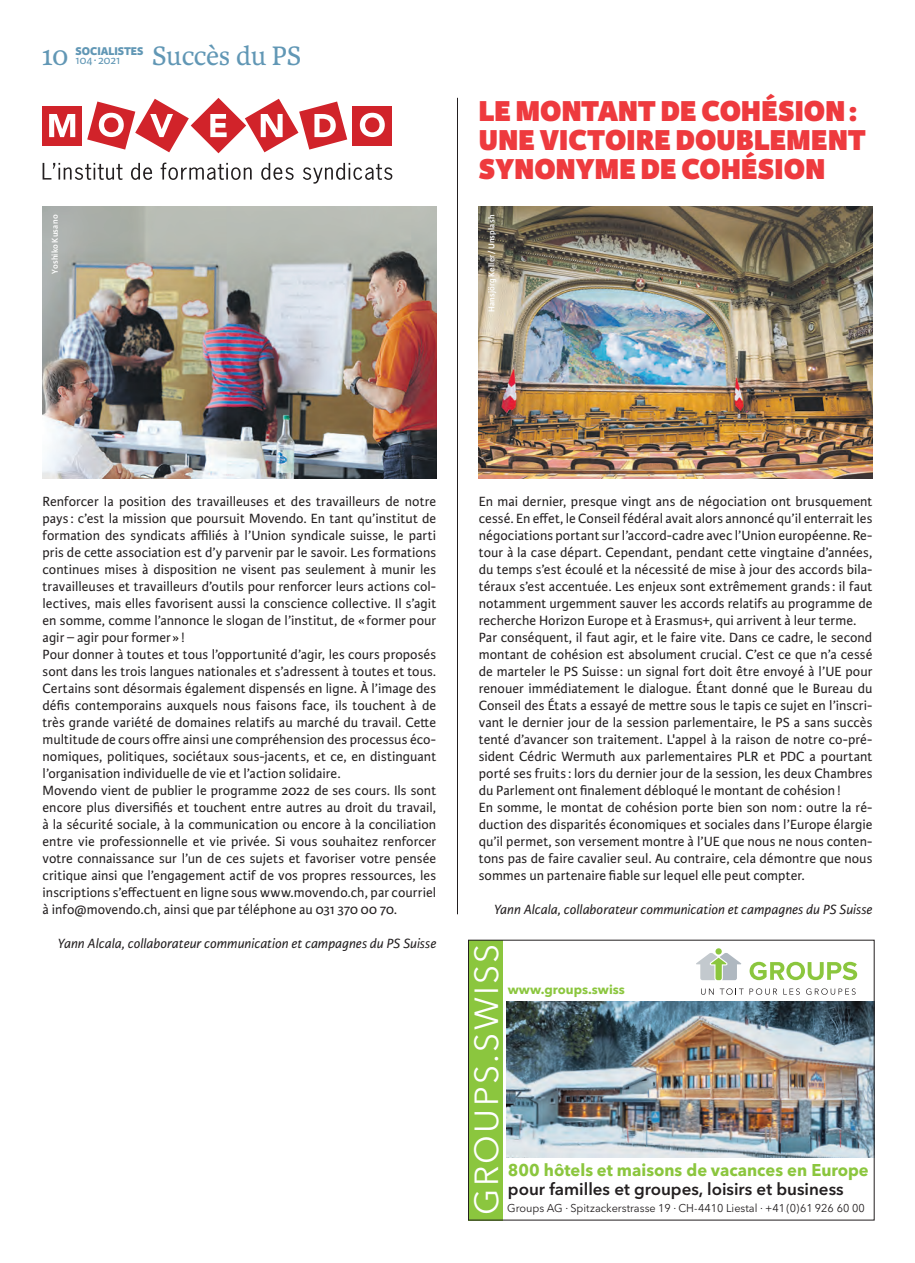
<style>
.page{position:relative;width:915px;height:1263px;background:#fff}
.page>*{position:absolute;margin:0;border:0;box-sizing:border-box;transform-origin:0 0}
.t1{font:33.15px "Avenir Next LT Pro";letter-spacing:.07em;color:#fff}
.t2{font:800 30.75px/29.2px "Karmina Sans";letter-spacing:.005em;color:#ee3a3e}
.t3{font:28.5px "Karmina";color:#6197b5}
.t4{font:600 16.95px "Avenir Next LT Pro";color:#231f20}
.t5{font:700 16.95px "Avenir Next LT Pro";color:#8bc63e}
.t6{font:14.25px/17px "Karmina Sans";letter-spacing:.005em;color:#231f20}
.t7{font:italic 14.25px "Karmina Sans";letter-spacing:.005em;color:#231f20}
.t8{font:700 12.75px "Avenir Next LT Pro";color:#8bc63e}
.t9{font:800 12px "Karmina Sans";color:#6197b5}
.t10{font:12px "Karmina Sans";letter-spacing:-.01em;color:#6197b5}
.t11{font:11.25px "Avenir Next LT Pro";color:#231f20}
.t12{font:600 9px "Karmina Sans";letter-spacing:.02em;color:#fff}
</style>
<div class="page">
<img style="left:478px;top:206px;width:394px;height:272px">
<hr style="left:457px;top:98px;width:1px;height:816px;background:#231f20">
<div style="left:43px;top:106px;width:39px;height:39px;background:#d1232a"></div>
<div style="left:352px;top:106px;width:40px;height:39px;background:#d1232a"></div>
<svg style="left:43px;top:163px;width:349px;height:21px"></svg>
<svg style="left:49px;top:114px;width:26px;height:23px"></svg>
<svg style="left:87px;top:98px;width:260px;height:55px"></svg>
<svg style="left:360px;top:113px;width:24px;height:24px"></svg>
<img style="left:506px;top:1001px;width:366px;height:157px">
<svg style="left:701px;top:988px;width:12px;height:7px"></svg>
<svg style="left:719px;top:988px;width:24px;height:7px"></svg>
<svg style="left:749px;top:988px;width:28px;height:7px"></svg>
<svg style="left:783px;top:988px;width:16px;height:7px"></svg>
<svg style="left:806px;top:988px;width:49px;height:7px"></svg>
<svg style="left:696px;top:948px;width:45px;height:32px"></svg>
<svg style="left:749px;top:962px;width:107px;height:18px"></svg>
<div style="left:468px;top:940px;width:35px;height:280px;background:#8bc63e"></div>
<img style="left:43px;top:206px;width:393px;height:272px">
<h3 class="t3" style="left:41px;top:39px;width:28px">10</h3>
<p class="t9" style="left:75px;top:44px;width:69px">SOCIALISTES</p>
<p class="t10" style="left:75px;top:54px;width:46px">104∙ 2021</p>
<h3 class="t3" style="left:152px;top:39px;width:150px">Succès du PS</h3>
<h2 class="t2" style="left:478px;top:97px;width:388px">LE MONTANT DE COHÉSION:<br>UNE VICTOIRE DOUBLEMENT<br>SYNONYME DE COHÉSION</h2>
<p class="t12" style="left:50px;top:274px;width:60px;rotate:-90deg">Yoshiko Kusano</p>
<p class="t12" style="left:486px;top:312px;width:99px;rotate:-90deg">Hansjörg Keller/Unsplash</p>
<p class="t6" style="left:43px;top:493px;width:395px">Renforcer la position des travailleuses et des travailleurs de notre pays: c’est la mission que poursuit Movendo. En tant qu’institut de formation des syndicats affiliés à l’Union syndicale suisse, le parti pris de cette association est d’y parvenir par le savoir. Les formations continues mises à disposition ne visent pas seulement à munir les travailleuses et travailleurs d’outils pour renforcer leurs actions col&shy;lectives, mais elles favorisent aussi la conscience collective. Il s’agit en somme, comme l’annonce le slogan de l’institut, de « former pour agir – agir pour former » !<br>Pour donner à toutes et tous l’opportunité d’agir, les cours proposés sont dans les trois langues nationales et s’adressent à toutes et tous.<br>Certains sont désormais également dispensés en ligne. À l’image des défis contemporains auxquels nous faisons face, ils touchent à de très grande variété de domaines relatifs au marché du travail. Cette multitude de cours offre ainsi une compréhension des processus éco&shy;nomiques, politiques, sociétaux sous-jacents, et ce, en distinguant l’organisation individuelle de vie et l’action solidaire.<br>Movendo vient de publier le programme 2022 de ses cours. Ils sont encore plus diversifiés et touchent entre autres au droit du travail, à la sécurité sociale, à la communication ou encore à la conciliation entre vie professionnelle et vie privée. Si vous souhaitez renforcer votre connaissance sur l’un de ces sujets et favoriser votre pensée critique ainsi que l’engagement actif de vos propres ressources, les inscriptions s’effectuent en ligne sous www.movendo.ch, par courriel à info@movendo.ch, ainsi que par téléphone au 031 370 00 70.</p>
<p class="t7" style="left:58px;top:936px;width:380px">Yann Alcala, collaborateur communication et campagnes du PS Suisse</p>
<p class="t6" style="left:478px;top:493px;width:395px">En mai dernier, presque vingt ans de négociation ont brusquement cessé. En effet, le Conseil fédéral avait alors annoncé qu’il enterrait les négociations portant sur l’accord-cadre avec l’Union européenne. Re&shy;tour à la case départ. Cependant, pendant cette vingtaine d’années, du temps s’est écoulé et la nécessité de mise à jour des accords bila&shy;téraux s’est accentuée. Les enjeux sont extrêmement grands: il faut notamment urgemment sauver les accords relatifs au programme de recherche Horizon Europe et à Erasmus+, qui arrivent à leur terme.<br>Par conséquent, il faut agir, et le faire vite. Dans ce cadre, le second montant de cohésion est absolument crucial. C’est ce que n’a cessé de marteler le PS Suisse : un signal fort doit être envoyé à l’UE pour renouer immédiatement le dialogue. Étant donné que le Bureau du Conseil des États a essayé de mettre sous le tapis ce sujet en l’inscri&shy;vant le dernier jour de la session parlementaire, le PS a sans succès tenté d’avancer son traitement. L'appel à la raison de notre co-pré&shy;sident Cédric Wermuth aux parlementaires PLR et PDC a pourtant porté ses fruits: lors du dernier jour de la session, les deux Chambres du Parlement ont finalement débloqué le montant de cohésion!<br>En somme, le montat de cohésion porte bien son nom: outre la ré&shy;duction des disparités économiques et sociales dans l’Europe élargie qu’il permet, son versement montre à l’UE que nous ne nous conten&shy;tons pas de faire cavalier seul. Au contraire, cela démontre que nous sommes un partenaire fiable sur lequel elle peut compter.</p>
<p class="t7" style="left:494px;top:902px;width:380px">Yann Alcala, collaborateur communication et campagnes du PS Suisse</p>
<h1 class="t1" style="left:466px;top:1215px;width:273px;rotate:-90deg">GROUPS.SWISS</h1>
<p class="t8" style="left:507px;top:982px;width:119px">www.groups.swiss</p>
<p class="t5" style="left:508px;top:1160px;width:362px">800 hôtels et maisons de vacances en Europe</p>
<p class="t4" style="left:508px;top:1179px;width:337px">pour familles et groupes, loisirs et business</p>
<p class="t11" style="left:507px;top:1201px;width:359px">Groups AG . Spitzackerstrasse 19 . CH-4410 Liestal . +41 (0)61 926 60 00</p>
</div>
